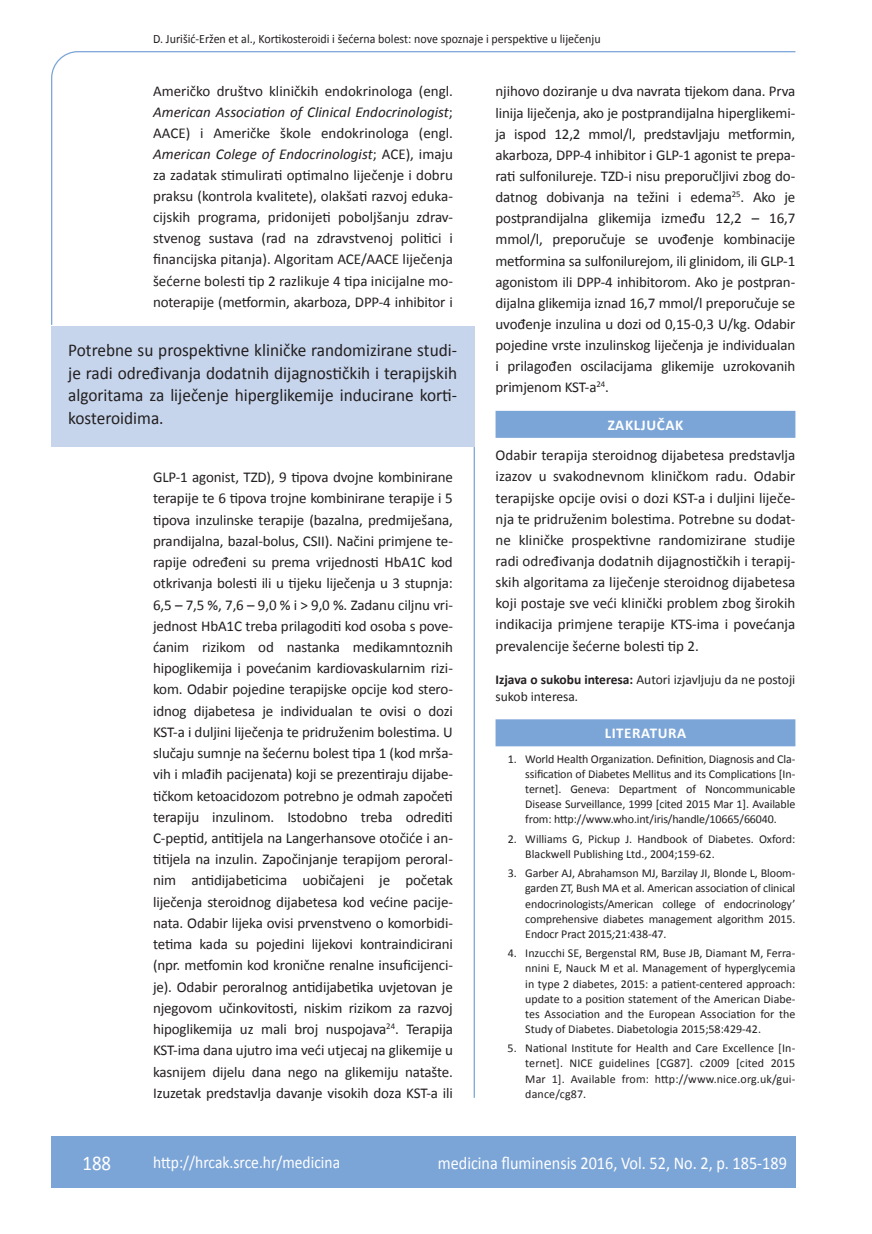
<style>
.page{position:relative;width:872px;height:1234px;background:#fff}
.page>*{position:absolute;margin:0;border:0;box-sizing:border-box;transform-origin:0 0}
.t1{font:21px "Calibri";color:#fff;scale:.9 1}
.t2{font:18px/22.5px "Calibri";color:#231f20;text-align:justify;scale:.96 1}
.t3{font:18px "Calibri";color:#fff;scale:.9 1}
.t4{font:17.25px "Calibri";color:#fff;scale:.9 1}
.t5{font:15px/21.1px "Calibri";letter-spacing:-.01em;color:#231f20;text-align:justify}
.t6{font:700 15px "Calibri";letter-spacing:.04em;color:#fff}
.t7{font:13.5px/16.6px "Calibri";color:#231f20}
.t8{font:12.75px "Calibri";color:#231f20;scale:.94 1}
.t9{font:12px/15.1px "Calibri";color:#231f20;text-align:justify}
.s1{font-style:italic}
.s2{font-weight:700}
</style>
<div class="page">
<svg style="left:51px;top:51px;width:745px;height:274px"></svg>
<hr style="left:473px;top:446px;width:2px;height:651px;background:#7ca5d7">
<div style="left:51px;top:1135px;width:744px;height:51px;background:#7ca5d7"></div>
<div style="left:495px;top:411px;width:300px;height:27px;background:#7ca5d7"></div>
<div style="left:495px;top:719px;width:300px;height:27px;background:#7ca5d7"></div>
<div style="left:51px;top:325px;width:423px;height:121px;background:#c6d5ec"></div>
<p class="t8" style="left:153px;top:30px;width:477px">D. Jurišić-Eržen et al., Kortikosteroidi i šećerna bolest: nove spoznaje i perspektive u liječenju</p>
<p class="t5" style="left:153px;top:80px;width:301px">Američko društvo kliničkih endokrinologa (engl.<br><span class="s1">American Association of Clinical Endocrinologist</span>; AACE) i Američke škole endokrinologa (engl.<br><span class="s1">American Colege of Endocrinologist</span>; ACE), imaju za zadatak stimulirati optimalno liječenje i dobru praksu (kontrola kvalitete), olakšati razvoj eduka&shy;cijskih programa, pridonijeti poboljšanju zdrav&shy;stvenog sustava (rad na zdravstvenoj politici i financijska pitanja). Algoritam ACE/AACE liječenja šećerne bolesti tip 2 razlikuje 4 tipa inicijalne mo&shy;noterapije (metformin, akarboza, DPP-4 inhibitor i</p>
<p class="t5" style="left:495px;top:80px;width:301px">njihovo doziranje u dva navrata tijekom dana. Prva linija liječenja, ako je postprandijalna hiperglikemi&shy;ja ispod 12,2 mmol/l, predstavljaju metformin, akarboza, DPP-4 inhibitor i GLP-1 agonist te prepa&shy;rati sulfonilureje. TZD-i nisu preporučljivi zbog do&shy;datnog dobivanja na težini i edema<sup>25</sup>. Ako je postprandijalna glikemija između 12,2 – 16,7 mmol/l, preporučuje se uvođenje kombinacije metformina sa sulfonilurejom, ili glinidom, ili GLP-1 agonistom ili DPP-4 inhibitorom. Ako je postpran&shy;dijalna glikemija iznad 16,7 mmol/l preporučuje se uvođenje inzulina u dozi od 0,15-0,3 U/kg. Odabir pojedine vrste inzulinskog liječenja je individualan i prilagođen oscilacijama glikemije uzrokovanih primjenom KST-a<sup>24</sup>.</p>
<p class="t6" style="left:607px;top:415px;width:77px">ZAKLJUČAK</p>
<p class="t5" style="left:495px;top:444px;width:301px">Odabir terapija steroidnog dijabetesa predstavlja izazov u svakodnevnom kliničkom radu. Odabir terapijske opcije ovisi o dozi KST-a i duljini liječe&shy;nja te pridruženim bolestima. Potrebne su dodat&shy;ne kliničke prospektivne randomizirane studije radi određivanja dodatnih dijagnostičkih i terapij&shy;skih algoritama za liječenje steroidnog dijabetesa koji postaje sve veći klinički problem zbog širokih indikacija primjene terapije KTS-ima i povećanja prevalencije šećerne bolesti tip 2.</p>
<p class="t7" style="left:495px;top:670px;width:301px"><span class="s2">Izjava o sukobu interesa:</span> Autori izjavljuju da ne postoji sukob interesa<span class="s1">.</span></p>
<p class="t6" style="left:604px;top:723px;width:83px">LITERATURA</p>
<p class="t9" style="left:525px;top:750px;width:271px;text-indent:-18px">1. World Health Organization. Definition, Diagnosis and Cla&shy;ssification of Diabetes Mellitus and its Complications [In&shy;ternet]. Geneva: Department of Noncommunicable Disease Surveillance, 1999 [cited 2015 Mar 1]. Available from: http://www.who.int/iris/handle/10665/66040.</p>
<p class="t9" style="left:525px;top:830px;width:271px;text-indent:-18px">2. Williams G, Pickup J. Handbook of Diabetes. Oxford:<br>Blackwell Publishing Ltd., 2004;159-62.</p>
<p class="t9" style="left:525px;top:864px;width:271px;text-indent:-18px">3. Garber AJ, Abrahamson MJ, Barzilay JI, Blonde L, Bloom&shy;garden ZT, Bush MA et al. American association of clinical endocrinologists/American college of endocrinology’ comprehensive diabetes management algorithm 2015.<br>Endocr Pract 2015<span class="s1">;</span>21:438-47.</p>
<p class="t9" style="left:525px;top:944px;width:271px;text-indent:-18px">4. Inzucchi SE, Bergenstal RM, Buse JB, Diamant M, Ferra&shy;nnini E, Nauck M et al. Management of hyperglycemia in type 2 diabetes, 2015: a patient-centered approach: update to a position statement of the American Diabe&shy;tes Association and the European Association for the Study of Diabetes. Diabetologia 2015;58:429-42.</p>
<p class="t9" style="left:525px;top:1039px;width:271px;text-indent:-18px">5. National Institute for Health and Care Excellence [In&shy;ternet]. NICE guidelines [CG87]. c2009 [cited 2015<br>Mar 1]. Available from: http://www.nice.org.uk/gui&shy;dance/cg87.</p>
<p class="t2" style="left:68px;top:338px;width:406px">Potrebne su prospektivne kliničke randomizirane studi&shy;je radi određivanja dodatnih dijagnostičkih i terapijskih algoritama za liječenje hiperglikemije inducirane korti&shy;kosteroidima.</p>
<p class="t5" style="left:153px;top:466px;width:301px">GLP-1 agonist, TZD), 9 tipova dvojne kombinirane terapije te 6 tipova trojne kombinirane terapije i 5 tipova inzulinske terapije (bazalna, predmiješana, prandijalna, bazal-bolus, CSII). Načini primjene te&shy;rapije određeni su prema vrijednosti HbA1C kod otkrivanja bolesti ili u tijeku liječenja u 3 stupnja:<br>6,5 – 7,5 %, 7,6 – 9,0 % i &gt; 9,0 %. Zadanu ciljnu vri&shy;jednost HbA1C treba prilagoditi kod osoba s pove&shy;ćanim rizikom od nastanka medikamntoznih hipoglikemija i povećanim kardiovaskularnim rizi&shy;kom. Odabir pojedine terapijske opcije kod stero&shy;idnog dijabetesa je individualan te ovisi o dozi KST-a i duljini liječenja te pridruženim bolestima. U slučaju sumnje na šećernu bolest tipa 1 (kod mrša&shy;vih i mlađih pacijenata) koji se prezentiraju dijabe&shy;tičkom ketoacidozom potrebno je odmah započeti terapiju inzulinom. Istodobno treba odrediti C-peptid, antitijela na Langerhansove otočiće i an&shy;titijela na inzulin. Započinjanje terapijom peroral&shy;nim antidijabeticima uobičajeni je početak liječenja steroidnog dijabetesa kod većine pacije&shy;nata. Odabir lijeka ovisi prvenstveno o komorbidi&shy;tetima kada su pojedini lijekovi kontraindicirani (npr. metfomin kod kronične renalne insuficijenci&shy;je). Odabir peroralnog antidijabetika uvjetovan je njegovom učinkovitosti, niskim rizikom za razvoj hipoglikemija uz mali broj nuspojava<sup>24</sup>. Terapija KST-ima dana ujutro ima veći utjecaj na glikemije u kasnijem dijelu dana nego na glikemiju natašte.<br>Izuzetak predstavlja davanje visokih doza KST-a ili</p>
<h1 class="t1" style="left:82px;top:1149px;width:33px">188</h1>
<p class="t4" style="left:153px;top:1150px;width:209px">http://hrcak.srce.hr/medicina</p>
<p class="t3" style="left:438px;top:1151px;width:389px">medicina fluminensis 2016, Vol. 52, No. 2, p. 185-189</p>
</div>
